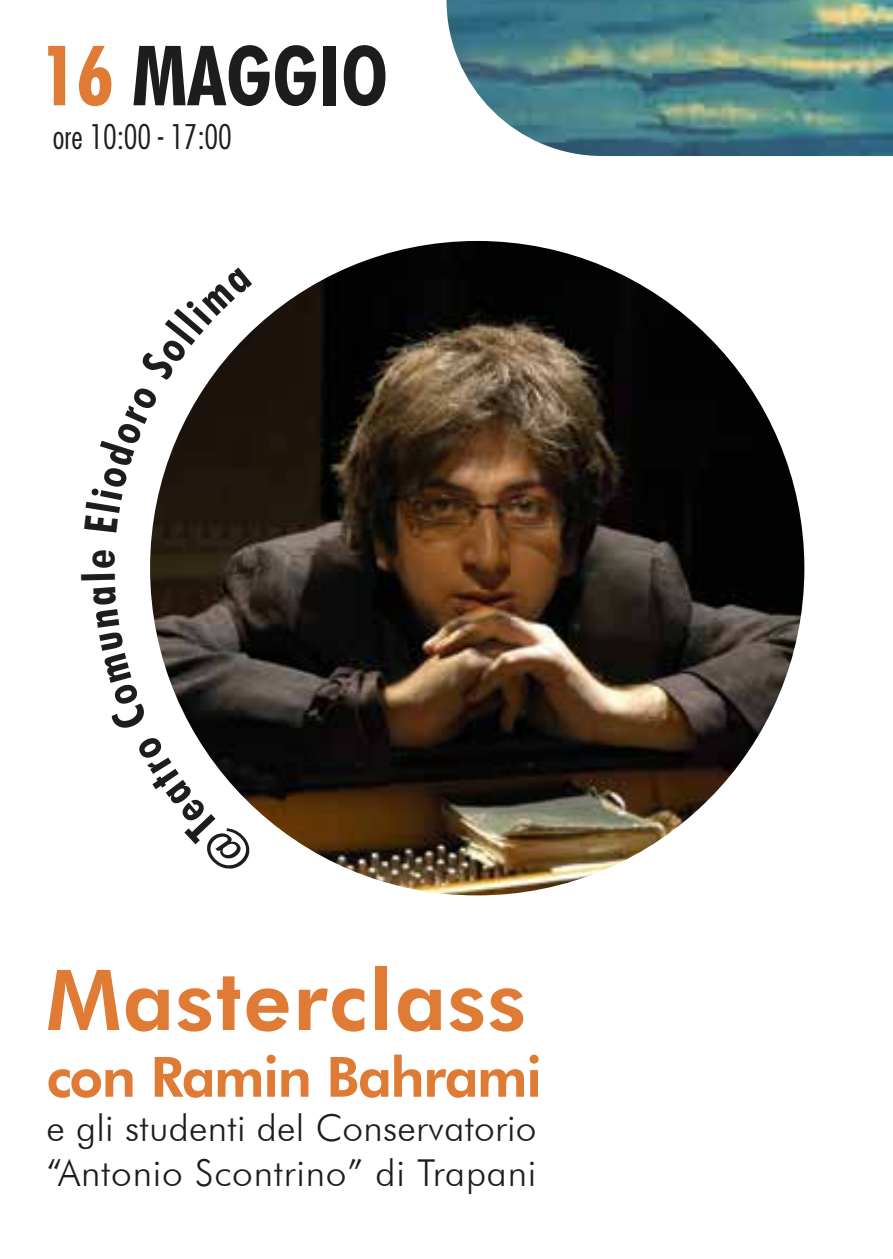
<style>
.page{position:relative;width:893px;height:1259px;background:#fff}
.page>*{position:absolute;margin:0;border:0;box-sizing:border-box;transform-origin:0 0}
.t1{font:800 84px "Futura BT";letter-spacing:.02em;color:#df7b34}
.t2{font:700 condensed 83.4px "Futura BT";color:#1d1d1b}
.t3{font:800 55.5px "Futura BT";letter-spacing:-.025em;color:#df7b34}
.t4{font:300 37.2px/44.4px "Futura BT";letter-spacing:.01em;color:#1d1d1b}
.t5{font:300 condensed 33px "Futura";color:#1d1d1b}
.s1{color:#df7b34}
</style>
<div class="page">
<img style="left:446px;top:0;width:447px;height:156px">
<img style="left:150px;top:241px;width:654px;height:654px;border-radius:327px">
<svg style="left:150px;top:587px;width:107px;height:223px"></svg>
<svg style="left:152px;top:331px;width:100px;height:202px"></svg>
<h2 class="t2" style="left:40px;top:25px;width:349px"><span class="s1">16</span> MAGGIO</h2>
<p class="t5" style="left:53px;top:117px;width:181px">ore 10:00 - 17:00</p>
<h1 class="t1" style="left:46px;top:949px;width:481px">Masterclass</h1>
<h3 class="t3" style="left:46px;top:1043px;width:497px">con Ramin Bahrami</h3>
<p class="t4" style="left:46px;top:1105px;width:492px">e gli studenti del Conservatorio “Antonio Scontrino” di Trapani</p>
</div>
